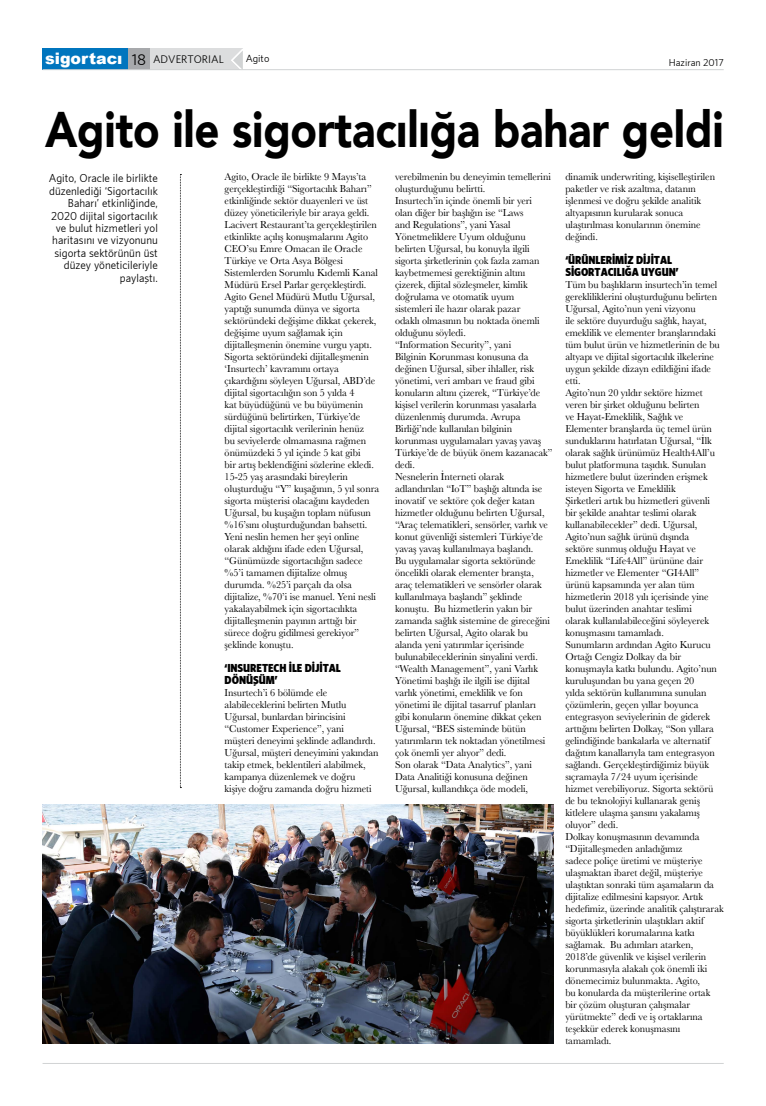
<style>
.page{position:relative;width:766px;height:1106px;background:#fff}
.page>*{position:absolute;margin:0;border:0;box-sizing:border-box;transform-origin:0 0}
.t1{font:900 49.9px "Avenir";letter-spacing:-.005em;color:#000;scale:.87 1}
.t2{font:10.5px/12px "Baskerville";letter-spacing:-.005em;color:#000}
.t3{font:10.5px/12.4px "Whitney";color:#000;text-align:right;scale:.96 1}
.t4{font:10.5px/12px "Whitney Black Narrow";letter-spacing:-.005em;color:#000;scale:.96 1}
.t5{font:10px "Whitney";color:#000}
.t6{font:9.4px "Whitney";color:#000}
.t7{font:9px "Whitney";color:#000}
.s1{font-family:"Arial";font-weight:900;font-size:15.8px;color:#fff}
.s2{font-size:14px}
</style>
<div class="page">
<hr style="left:43px;top:1063px;width:680px;height:1px;background:#d1d3d4">
<div style="left:43px;top:48px;width:85px;height:22px;background:#0075be"></div>
<div style="left:128px;top:48px;width:22px;height:22px;background:#a7a9ac"></div>
<div style="left:150px;top:48px;width:93px;height:22px;background:#dcddde"></div>
<svg style="left:231px;top:49px;width:12px;height:20px"></svg>
<hr style="left:43px;top:69px;width:680px;height:1px;background:#d1d3d4">
<svg style="left:180px;top:174px;width:1px;height:614px"></svg>
<img style="left:43px;top:804px;width:510px;height:239px">
<p class="t5" style="left:45px;top:53px;width:180px"><span class="s1">sigortacı</span> <span class="s2">18</span> ADVERTORIAL</p>
<p class="t6" style="left:245px;top:53px;width:25px">Agito</p>
<p class="t7" style="left:668px;top:56px;width:56px">Haziran 2017</p>
<h1 class="t1" style="left:45px;top:87px;width:781px">Agito ile sigortacılığa bahar geldi</h1>
<p class="t3" style="left:49px;top:172px;width:115px">Agito, Oracle ile birlikte düzenlediği ‘Sigortacılık<br>Baharı’ etkinliğinde,<br>2020 dijital sigortacılık ve bulut hizmetleri yol haritasını ve vizyonunu sigorta sektörünün üst düzey yöneticileriyle paylaştı.</p>
<p class="t2" style="left:224px;top:171px;width:156px">Agito, Oracle ile birlikte 9 Mayıs’ta gerçekleştirdiği “Sigortacılık Baharı” etkinliğinde sektör duayenleri ve üst düzey yöneticileriyle bir araya geldi.<br>Lacivert Restaurant’ta gerçekleştirilen etkinlikte açılış konuşmalarını Agito CEO’su Emre Omacan ile Oracle Türkiye ve Orta Asya Bölgesi Sistemlerden Sorumlu Kıdemli Kanal Müdürü Ersel Parlar gerçekleştirdi.<br>Agito Genel Müdürü Mutlu Uğursal, yaptığı sunumda dünya ve sigorta sektöründeki değişime dikkat çekerek, değişime uyum sağlamak için dijitalleşmenin önemine vurgu yaptı.<br>Sigorta sektöründeki dijitalleşmenin ‘Insurtech’ kavramını ortaya çıkardığını söyleyen Uğursal, ABD’de dijital sigortacılığın son 5 yılda 4<br>kat büyüdüğünü ve bu büyümenin sürdüğünü belirtirken, Türkiye’de dijital sigortacılık verilerinin henüz<br>bu seviyelerde olmamasına rağmen önümüzdeki 5 yıl içinde 5 kat gibi<br>bir artış beklendiğini sözlerine ekledi.<br>15-25 yaş arasındaki bireylerin oluşturduğu “Y” kuşağının, 5 yıl sonra sigorta müşterisi olacağını kaydeden Uğursal, bu kuşağın toplam nüfusun %16’sını oluşturduğundan bahsetti.<br>Yeni neslin hemen her şeyi online olarak aldığını ifade eden Uğursal, “Günümüzde sigortacılığın sadece %5’i tamamen dijitalize olmuş durumda. %25’i parçalı da olsa dijitalize, %70’i ise manuel. Yeni nesli yakalayabilmek için sigortacılıkta dijitalleşmenin payının arttığı bir sürece doğru gidilmesi gerekiyor” şeklinde konuştu.</p>
<p class="t4" style="left:224px;top:661px;width:123px">‘INSURETECH İLE DİJİTAL<br>DÖNÜŞÜM’</p>
<p class="t2" style="left:224px;top:686px;width:155px">Insurtech’i 6 bölümde ele alabileceklerini belirten Mutlu Uğursal, bunlardan birincisini “Customer Experience”, yani<br>müşteri deneyimi şeklinde adlandırdı.<br>Uğursal, müşteri deneyimini yakından takip etmek, beklentileri alabilmek, kampanya düzenlemek ve doğru kişiye doğru zamanda doğru hizmeti</p>
<p class="t2" style="left:395px;top:171px;width:159px">verebilmenin bu deneyimin temellerini oluşturduğunu belirtti.<br>Insurtech’in içinde önemli bir yeri<br>olan diğer bir başlığın ise “Laws<br>and Regulations”, yani Yasal Yönetmeliklere Uyum olduğunu belirten Uğursal, bu konuyla ilgili sigorta şirketlerinin çok fazla zaman kaybetmemesi gerektiğinin altını çizerek, dijital sözleşmeler, kimlik doğrulama ve otomatik uyum sistemleri ile hazır olarak pazar<br>odaklı olmasının bu noktada önemli olduğunu söyledi.<br>“Information Security”, yani<br>Bilginin Korunması konusuna da değinen Uğursal, siber ihlaller, risk yönetimi, veri ambarı ve fraud gibi konuların altını çizerek, “Türkiye’de kişisel verilerin korunması yasalarla düzenlenmiş durumda. Avrupa Birliği’nde kullanılan bilginin korunması uygulamaları yavaş yavaş Türkiye’de de büyük önem kazanacak” dedi.<br>Nesnelerin İnterneti olarak adlandırılan “IoT” başlığı altında ise inovatif ve sektöre çok değer katan hizmetler olduğunu belirten Uğursal, “Araç telematikleri, sensörler, varlık ve konut güvenliği sistemleri Türkiye’de yavaş yavaş kullanılmaya başlandı.<br>Bu uygulamalar sigorta sektöründe öncelikli olarak elementer branşta, araç telematikleri ve sensörler olarak kullanılmaya başlandı” şeklinde konuştu. Bu hizmetlerin yakın bir zamanda sağlık sistemine de gireceğini belirten Uğursal, Agito olarak bu alanda yeni yatırımlar içerisinde bulunabileceklerinin sinyalini verdi. “Wealth Management”, yani Varlık Yönetimi başlığı ile ilgili ise dijital varlık yönetimi, emeklilik ve fon yönetimi ile dijital tasarruf planları gibi konuların önemine dikkat çeken Uğursal, “BES sisteminde bütün yatırımların tek noktadan yönetilmesi çok önemli yer alıyor” dedi.<br>Son olarak “Data Analytics”, yani Data Analitiği konusuna değinen Uğursal, kullandıkça öde modeli,</p>
<p class="t2" style="left:565px;top:171px;width:151px">dinamik underwriting, kişiselleştirilen paketler ve risk azaltma, datanın işlenmesi ve doğru şekilde analitik altyapısının kurularak sonuca ulaştırılması konularının önemine değindi.</p>
<p class="t4" style="left:565px;top:253px;width:119px">‘ÜRÜNLERİMİZ DİJİTAL<br>SİGORTACILIĞA UYGUN’</p>
<p class="t2" style="left:565px;top:278px;width:160px">Tüm bu başlıkların insurtech’in temel gerekliliklerini oluşturduğunu belirten Uğursal, Agito’nun yeni vizyonu<br>ile sektöre duyurduğu sağlık, hayat, emeklilik ve elementer branşlarındaki tüm bulut ürün ve hizmetlerinin de bu altyapı ve dijital sigortacılık ilkelerine uygun şekilde dizayn edildiğini ifade etti.<br>Agito’nun 20 yıldır sektöre hizmet veren bir şirket olduğunu belirten<br>ve Hayat-Emeklilik, Sağlık ve Elementer branşlarda üç temel ürün sunduklarını hatırlatan Uğursal, “İlk olarak sağlık ürünümüz Health4All’u bulut platformuna taşıdık. Sunulan hizmetlere bulut üzerinden erişmek isteyen Sigorta ve Emeklilik<br>Şirketleri artık bu hizmetleri güvenli bir şekilde anahtar teslimi olarak kullanabilecekler” dedi. Uğursal, Agito’nun sağlık ürünü dışında<br>sektöre sunmuş olduğu Hayat ve Emeklilik “Life4All” ürününe dair hizmetler ve Elementer “GI4All” ürünü kapsamında yer alan tüm hizmetlerin 2018 yılı içerisinde yine bulut üzerinden anahtar teslimi<br>olarak kullanılabileceğini söyleyerek konuşmasını tamamladı.<br>Sunumların ardından Agito Kurucu Ortağı Cengiz Dolkay da bir konuşmayla katkı bulundu. Agito’nun kuruluşundan bu yana geçen 20<br>yılda sektörün kullanımına sunulan çözümlerin, geçen yıllar boyunca entegrasyon seviyelerinin de giderek arttığını belirten Dolkay, “Son yıllara gelindiğinde bankalarla ve alternatif dağıtım kanallarıyla tam entegrasyon sağlandı. Gerçekleştirdiğimiz büyük sıçramayla 7/24 uyum içerisinde hizmet verebiliyoruz. Sigorta sektörü de bu teknolojiyi kullanarak geniş kitlelere ulaşma şansını yakalamış oluyor” dedi.<br>Dolkay konuşmasının devamında “Dijitalleşmeden anladığımız<br>sadece poliçe üretimi ve müşteriye ulaşmaktan ibaret değil, müşteriye ulaştıktan sonraki tüm aşamaların da dijitalize edilmesini kapsıyor. Artık hedefimiz, üzerinde analitik çalıştırarak sigorta şirketlerinin ulaştıkları aktif büyüklükleri korumalarına katkı sağlamak. Bu adımları atarken, 2018’de güvenlik ve kişisel verilerin korunmasıyla alakalı çok önemli iki dönemecimiz bulunmakta. Agito,<br>bu konularda da müşterilerine ortak bir çözüm oluşturan çalışmalar yürütmekte” dedi ve iş ortaklarına teşekkür ederek konuşmasını tamamladı.</p>
</div>
